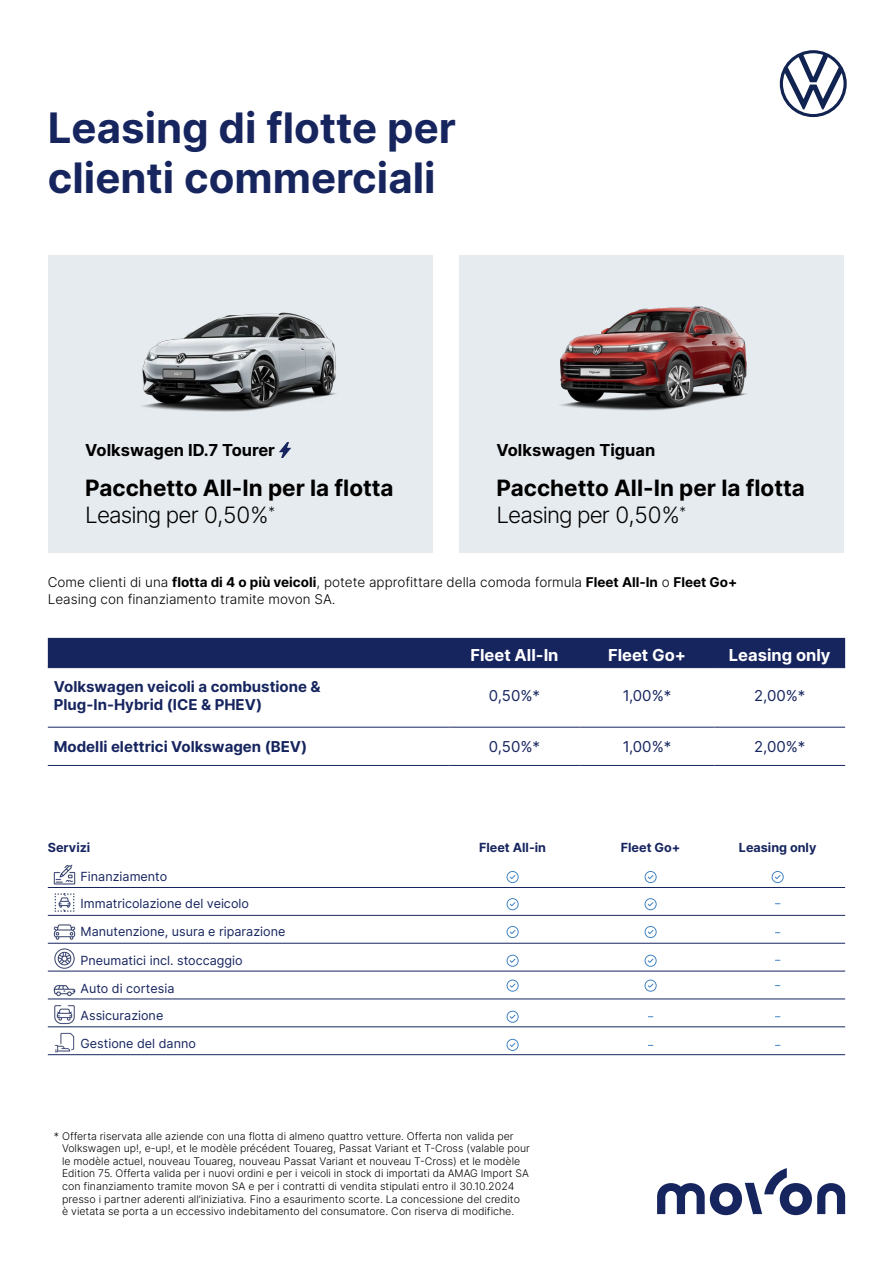
<style>
.page{position:relative;width:893px;height:1263px;background:#fff}
.page>*{position:absolute;margin:0;border:0;box-sizing:border-box;transform-origin:0 0}
.t1{font:700 42px/50.4px "Inter";color:#17255f}
.t2{font:700 22.5px/27px "Inter";color:#000}
.t3{font:700 16.5px "Inter";color:#000}
.t4{font:700 16.5px "Inter";color:#fff}
.t5{font:700 15px/18px "Inter";color:#17255f}
.t6{font:15px "Inter";color:#17255f}
.t7{font:300 13.5px/16.5px "Inter";color:#000}
.t8{font:12.6px/26.8px "Inter";color:#17255f}
.t9{font:700 12.6px "Inter";color:#17255f}
.t10{font:300 10.5px/12.6px "Inter";color:#000}
.s1{font-weight:300}
.s2{font-weight:700}
</style>
<div class="page">
<div style="left:48px;top:638px;width:797px;height:29px;background:#17255f"></div>
<hr style="left:48px;top:667px;width:401px;height:1px;background:#17255f">
<hr style="left:449px;top:667px;width:131px;height:1px;background:#17255f">
<hr style="left:580px;top:667px;width:134px;height:1px;background:#17255f">
<hr style="left:714px;top:667px;width:131px;height:1px;background:#17255f">
<hr style="left:48px;top:727px;width:401px;height:1px;background:#17255f">
<hr style="left:449px;top:727px;width:131px;height:1px;background:#17255f">
<hr style="left:580px;top:727px;width:134px;height:1px;background:#17255f">
<hr style="left:714px;top:727px;width:131px;height:1px;background:#17255f">
<hr style="left:48px;top:765px;width:401px;height:1px;background:#17255f">
<hr style="left:449px;top:765px;width:131px;height:1px;background:#17255f">
<hr style="left:580px;top:765px;width:134px;height:1px;background:#17255f">
<hr style="left:714px;top:765px;width:131px;height:1px;background:#17255f">
<div style="left:459px;top:255px;width:385px;height:298px;background:#e6ebef"></div>
<div style="left:48px;top:255px;width:384px;height:298px;background:#e6ebef"></div>
<img style="left:560px;top:306px;width:187px;height:105px">
<svg style="left:279px;top:442px;width:12px;height:16px"></svg>
<svg style="left:657px;top:1168px;width:188px;height:47px"></svg>
<svg style="left:780px;top:50px;width:67px;height:67px"></svg>
<img style="left:54px;top:864px;width:21px;height:21px">
<img style="left:54px;top:893px;width:21px;height:19px">
<img style="left:54px;top:924px;width:21px;height:19px">
<img style="left:54px;top:948px;width:21px;height:21px">
<img style="left:54px;top:985px;width:21px;height:15px">
<img style="left:54px;top:1005px;width:21px;height:20px">
<img style="left:54px;top:1032px;width:21px;height:21px">
<svg style="left:507px;top:871px;width:12px;height:12px"></svg>
<svg style="left:507px;top:898px;width:12px;height:12px"></svg>
<svg style="left:507px;top:926px;width:12px;height:12px"></svg>
<svg style="left:507px;top:955px;width:12px;height:12px"></svg>
<svg style="left:507px;top:979px;width:12px;height:13px"></svg>
<svg style="left:507px;top:1011px;width:12px;height:12px"></svg>
<svg style="left:507px;top:1039px;width:12px;height:12px"></svg>
<svg style="left:645px;top:871px;width:12px;height:12px"></svg>
<svg style="left:645px;top:898px;width:12px;height:12px"></svg>
<svg style="left:645px;top:926px;width:12px;height:12px"></svg>
<svg style="left:645px;top:955px;width:12px;height:12px"></svg>
<svg style="left:645px;top:979px;width:12px;height:13px"></svg>
<svg style="left:772px;top:871px;width:12px;height:12px"></svg>
<hr style="left:48px;top:887px;width:797px;height:1px;background:#17255f">
<hr style="left:48px;top:915px;width:797px;height:1px;background:#17255f">
<hr style="left:48px;top:943px;width:797px;height:1px;background:#17255f">
<hr style="left:48px;top:971px;width:797px;height:1px;background:#17255f">
<hr style="left:48px;top:998px;width:797px;height:1px;background:#17255f">
<hr style="left:48px;top:1026px;width:797px;height:1px;background:#17255f">
<hr style="left:48px;top:1054px;width:797px;height:1px;background:#17255f">
<img style="left:142px;top:312px;width:195px;height:100px">
<h1 class="t1" style="left:48px;top:101px;width:410px">Leasing di flotte per clienti commerciali</h1>
<h3 class="t3" style="left:85px;top:438px;width:191px">Volkswagen ID.7 Tourer</h3>
<h2 class="t2" style="left:85px;top:474px;width:310px">Pacchetto All-In per la flotta<br><span class="s1">Leasing per 0,50%</span><sup>*</sup></h2>
<h3 class="t3" style="left:496px;top:438px;width:160px">Volkswagen Tiguan</h3>
<h2 class="t2" style="left:496px;top:474px;width:310px">Pacchetto All-In per la flotta<br><span class="s1">Leasing per 0,50%</span><sup>*</sup></h2>
<p class="t7" style="left:48px;top:574px;width:691px">Come clienti di una <span class="s2">flotta di 4 o più veicoli</span>, potete approfittare della comoda formula <span class="s2">Fleet All-In</span> o <span class="s2">Fleet Go+<br></span>Leasing con finanziamento tramite movon SA.</p>
<h3 class="t4" style="left:470px;top:643px;width:90px">Fleet All-In</h3>
<h3 class="t4" style="left:608px;top:643px;width:80px">Fleet Go+</h3>
<h3 class="t4" style="left:729px;top:643px;width:103px">Leasing only</h3>
<h3 class="t5" style="left:54px;top:677px;width:268px">Volkswagen veicoli a combustione &amp;<br>Plug-In-Hybrid (ICE &amp; PHEV)</h3>
<h3 class="t6" style="left:489px;top:684px;width:53px">0,50%*</h3>
<h3 class="t6" style="left:623px;top:684px;width:50px">1,00%*</h3>
<h3 class="t6" style="left:754px;top:684px;width:53px">2,00%*</h3>
<h3 class="t5" style="left:54px;top:737px;width:255px">Modelli elettrici Volkswagen (BEV)</h3>
<h3 class="t6" style="left:489px;top:735px;width:53px">0,50%*</h3>
<h3 class="t6" style="left:623px;top:735px;width:50px">1,00%*</h3>
<h3 class="t6" style="left:754px;top:735px;width:53px">2,00%*</h3>
<p class="t9" style="left:48px;top:838px;width:44px">Servizi</p>
<p class="t8" style="left:81px;top:863px;width:170px">Finanziamento<br>Immatricolazione del veicolo</p>
<p class="t8" style="left:81px;top:917px;width:206px">Manutenzione, usura e riparazione</p>
<p class="t8" style="left:81px;top:946px;width:164px">Pneumatici incl. stoccaggio</p>
<p class="t8" style="left:81px;top:974px;width:95px">Auto di cortesia<br>Assicurazione</p>
<p class="t8" style="left:81px;top:1029px;width:117px">Gestione del danno</p>
<p class="t9" style="left:479px;top:838px;width:69px">Fleet All-in</p>
<p class="t9" style="left:621px;top:838px;width:61px">Fleet Go+</p>
<p class="t9" style="left:739px;top:838px;width:79px">Leasing only</p>
<p class="t10" style="left:62px;top:1129px;width:469px;text-indent:-8px">* Offerta riservata alle aziende con una flotta di almeno quattro vetture. Offerta non valida per Volkswagen up!, e-up!, et le modèle précédent Touareg, Passat Variant et T-Cross (valable pour le modèle actuel, nouveau Touareg, nouveau Passat Variant et nouveau T-Cross) et le modèle Edition 75. Offerta valida per i nuovi ordini e per i veicoli in stock di importati da AMAG Import SA con finanziamento tramite movon SA e per i contratti di vendita stipulati entro il 30.10.2024 presso i partner aderenti all’iniziativa. Fino a esaurimento scorte. La concessione del credito<br>è vietata se porta a un eccessivo indebitamento del consumatore. Con riserva di modifiche.</p>
</div>
